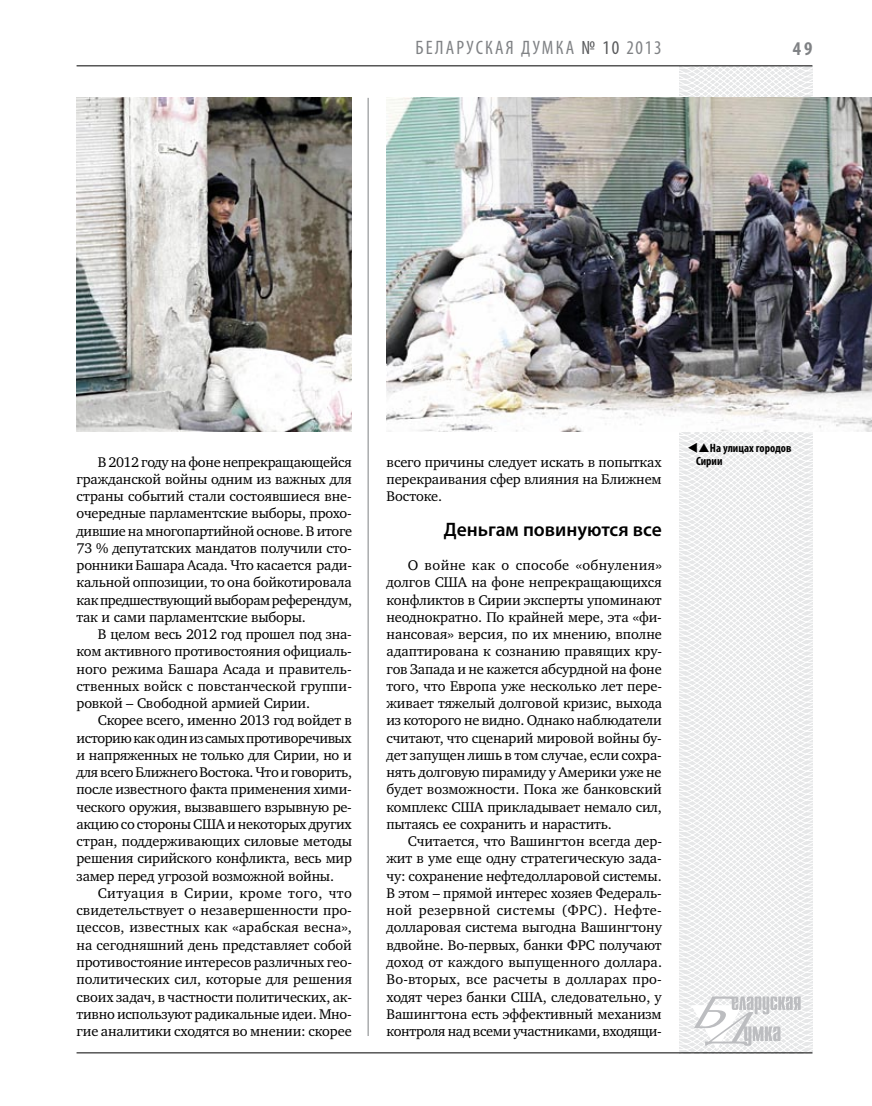
<style>
.page{position:relative;width:872px;height:1106px;background:#fff}
.page>*{position:absolute;margin:0;border:0;box-sizing:border-box;transform-origin:0 0}
.t1{font:600 19.5px "Myriad Pro";color:#000}
.t2{font:condensed 19.5px "Myriad Pro";letter-spacing:.09em;color:#808285}
.t3{font:condensed 19.5px "Myriad Pro";letter-spacing:.11em;color:#808285}
.t4{font:700 condensed 19.5px "Myriad Pro";color:#808285}
.t5{font:14.4px/17.2px "Charter C";letter-spacing:-.01em;color:#000;text-align:justify}
.t6{font:700 condensed 12px/13.5px "Myriad Pro";color:#000}
.s1{color:#58595b}
</style>
<div class="page">
<hr style="left:368px;top:98px;width:1px;height:938px;background:#808285">
<svg style="left:621px;top:65px;width:192px;height:989px"></svg>
<svg style="left:691px;top:996px;width:109px;height:53px"></svg>
<hr style="left:77px;top:65px;width:735px;height:1px;background:#000">
<hr style="left:77px;top:1052px;width:735px;height:1px;background:#000">
<img style="left:386px;top:97px;width:486px;height:335px">
<img style="left:77px;top:97px;width:275px;height:335px">
<svg style="left:699px;top:443px;width:10px;height:8px"></svg>
<h1 class="t3" style="left:415px;top:36px;width:80px">БЕЛАРУСКАЯ</h1>
<h1 class="t2" style="left:521px;top:36px;width:142px">ДУМКА <span class="s1">№ 10</span> 2013</h1>
<h1 class="t4" style="left:793px;top:37px;width:21px">49</h1>
<p class="t5" style="left:77px;top:453px;width:277px;text-indent:21px">В 2012 году на фоне непрекращающейся гражданской войны одним из важных для страны событий стали состоявшиеся вне&shy;очередные парламентские выборы, прохо&shy;дившие на многопартийной основе. В итоге 73 % депутатских мандатов получили сто&shy;ронники Башара Асада. Что касается ради&shy;кальной оппозиции, то она бойкотировала как предшествующий выборам референдум, так и сами парламентские выборы.</p>
<p class="t5" style="left:77px;top:625px;width:277px;text-indent:21px">В целом весь 2012 год прошел под зна&shy;ком активного противостояния официаль&shy;ного режима Башара Асада и правитель&shy;ственных войск с повстанческой группи&shy;ровкой – Свободной армией Сирии.</p>
<p class="t5" style="left:77px;top:712px;width:277px;text-indent:21px">Скорее всего, именно 2013 год войдет в историю как один из самых противоречивых и напряженных не только для Сирии, но и для всего Ближнего Востока. Что и говорить, после известного факта применения хими&shy;ческого оружия, вызвавшего взрывную ре&shy;акцию со стороны США и некоторых других стран, поддерживающих силовые методы решения сирийского конфликта, весь мир замер перед угрозой возможной войны.</p>
<p class="t5" style="left:77px;top:884px;width:277px;text-indent:21px">Ситуация в Сирии, кроме того, что свидетельствует о незавершенности про&shy;цессов, известных как «арабская весна», на сегодняшний день представляет собой противостояние интересов различных гео&shy;политических сил, которые для решения своих задач, в частности политических, ак&shy;тивно используют радикальные идеи. Мно&shy;гие аналитики сходятся во мнении: скорее</p>
<p class="t5" style="left:386px;top:453px;width:277px">всего причины следует искать в попытках перекраивания сфер влияния на Ближнем Востоке.</p>
<h1 class="t1" style="left:444px;top:516px;width:219px">Деньгам повинуются все</h1>
<p class="t5" style="left:386px;top:556px;width:277px;text-indent:21px">О войне как о способе «обнуления» долгов США на фоне непрекращающихся конфликтов в Сирии эксперты упоминают неоднократно. По крайней мере, эта «фи&shy;нансовая» версия, по их мнению, вполне адаптирована к сознанию правящих кру&shy;гов Запада и не кажется абсурдной на фоне того, что Европа уже несколько лет пере&shy;живает тяжелый долговой кризис, выхода из которого не видно. Однако наблюдатели считают, что сценарий мировой войны бу&shy;дет запущен лишь в том случае, если сохра&shy;нять долговую пирамиду у Америки уже не будет возможности. Пока же банковский комплекс США прикладывает немало сил, пытаясь ее сохранить и нарастить.</p>
<p class="t5" style="left:386px;top:832px;width:277px;text-indent:21px">Считается, что Вашингтон всегда дер&shy;жит в уме еще одну стратегическую зада&shy;чу: сохранение нефтедолларовой системы.<br>В этом – прямой интерес хозяев Федераль&shy;ной резервной системы (ФРС). Нефте&shy;долларовая система выгодна Вашингтону вдвойне. Во-первых, банки ФРС получают доход от каждого выпущенного доллара.<br>Во-вторых, все расчеты в долларах про&shy;ходят через банки США, следовательно, у Вашингтона есть эффективный механизм контроля над всеми участниками, входящи-</p>
<p class="t6" style="left:696px;top:440px;width:97px;text-indent:-9px">▼ На улицах городов<br>Сирии</p>
</div>
